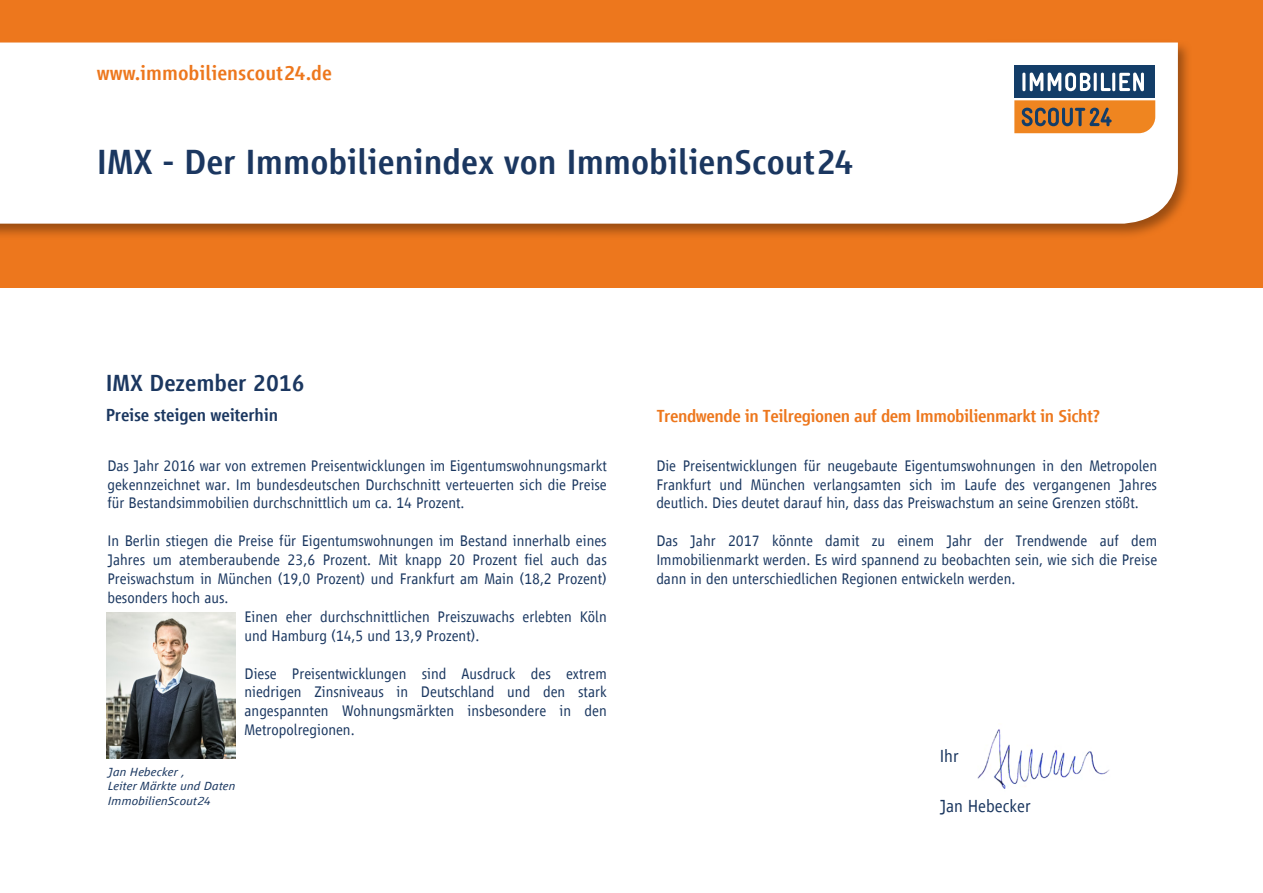
<style>
.page{position:relative;width:1263px;height:893px;background:#fff}
.page>*{position:absolute;margin:0;border:0;box-sizing:border-box;transform-origin:0 0}
.t1{font:500 36px "Scout Vialog";color:#1b3760}
.t2{font:500 24px "Scout Vialog";color:#1b3760}
.t3{font:500 21px "Scout Vialog";color:#ed771d}
.t4{font:500 18px "Scout Vialog";letter-spacing:-.025em;color:#ed771d}
.t5{font:500 18px "Scout Vialog";letter-spacing:-.01em;color:#1b3760}
.t6{font:300 18px "Scout Vialog";color:#1b3760}
.t7{font:300 15.75px/18.9px "Scout Vialog";color:#1a3760;text-align:justify}
.t8{font:italic 300 12.15px/14.5px "Scout Vialog";color:#1a3760;scale:1.15 1}
</style>
<div class="page">
<div style="left:0;top:0;width:1263px;height:287px;background:#ed771d"></div>
<svg style="left:0;top:42px;width:1188px;height:194px"></svg>
<div style="left:0;top:43px;width:1178px;height:181px;background:#fff"></div>
<div style="left:1014px;top:94px;width:141px;height:9px;background:#fff"></div>
<div style="left:1014px;top:65px;width:141px;height:33px;background:#133d68"></div>
<svg style="left:1014px;top:100px;width:141px;height:33px"></svg>
<hr style="left:1022px;top:73px;width:3px;height:18px;background:#fff;border-radius:2px">
<svg style="left:1030px;top:73px;width:60px;height:18px"></svg>
<hr style="left:1094px;top:73px;width:3px;height:18px;background:#fff;border-radius:2px">
<svg style="left:1101px;top:73px;width:10px;height:18px"></svg>
<hr style="left:1112px;top:73px;width:3px;height:18px;background:#fff;border-radius:2px">
<svg style="left:1119px;top:73px;width:25px;height:18px"></svg>
<img style="left:977px;top:729px;width:132px;height:60px">
<img style="left:106px;top:612px;width:130px;height:146px">
<h3 class="t3" style="left:97px;top:62px;width:237px">www.immobilienscout24.de</h3>
<h1 class="t1" style="left:97px;top:142px;width:758px">IMX - Der Immobilienindex von ImmobilienScout24</h1>
<h2 class="t2" style="left:106px;top:369px;width:200px">IMX Dezember 2016</h2>
<p class="t5" style="left:106px;top:405px;width:174px">Preise steigen weiterhin</p>
<p class="t7" style="left:107px;top:456px;width:501px">Das Jahr 2016 war von extremen Preisentwicklungen im Eigentumswohnungsmarkt gekennzeichnet war. Im bundesdeutschen Durchschnitt verteuerten sich die Preise für Bestandsimmobilien durchschnittlich um ca. 14 Prozent.</p>
<p class="t7" style="left:107px;top:532px;width:501px">In Berlin stiegen die Preise für Eigentumswohnungen im Bestand innerhalb eines</p>
<p class="t7" style="left:107px;top:550px;width:501px">Jahres um atemberaubende 23,6 Prozent. Mit knapp 20 Prozent fiel auch das</p>
<p class="t7" style="left:107px;top:569px;width:501px">Preiswachstum in München (19,0 Prozent) und Frankfurt am Main (18,2 Prozent)</p>
<p class="t7" style="left:107px;top:588px;width:123px">besonders hoch aus.</p>
<p class="t7" style="left:244px;top:607px;width:364px">Einen eher durchschnittlichen Preiszuwachs erlebten Köln</p>
<p class="t7" style="left:244px;top:626px;width:236px">und Hamburg (14,5 und 13,9 Prozent).</p>
<p class="t7" style="left:244px;top:664px;width:364px">Diese Preisentwicklungen sind Ausdruck des extrem niedrigen Zinsniveaus in Deutschland und den stark angespannten Wohnungsmärkten insbesondere in den Metropolregionen.</p>
<p class="t8" style="left:108px;top:764px;width:112px">Jan Hebecker ,<br>Leiter Märkte und Daten<br>ImmobilienScout24</p>
<p class="t4" style="left:657px;top:406px;width:445px">Trendwende in Teilregionen auf dem Immobilienmarkt in Sicht?</p>
<p class="t7" style="left:656px;top:456px;width:502px">Die Preisentwicklungen für neugebaute Eigentumswohnungen in den Metropolen Frankfurt und München verlangsamten sich im Laufe des vergangenen Jahres deutlich. Dies deutet darauf hin, dass das Preiswachstum an seine Grenzen stößt.</p>
<p class="t7" style="left:656px;top:532px;width:502px">Das Jahr 2017 könnte damit zu einem Jahr der Trendwende auf dem Immobilienmarkt werden. Es wird spannend zu beobachten sein, wie sich die Preise dann in den unterschiedlichen Regionen entwickeln werden.</p>
<p class="t6" style="left:940px;top:746px;width:21px">Ihr</p>
<p class="t6" style="left:940px;top:796px;width:93px">Jan Hebecker</p>
</div>
